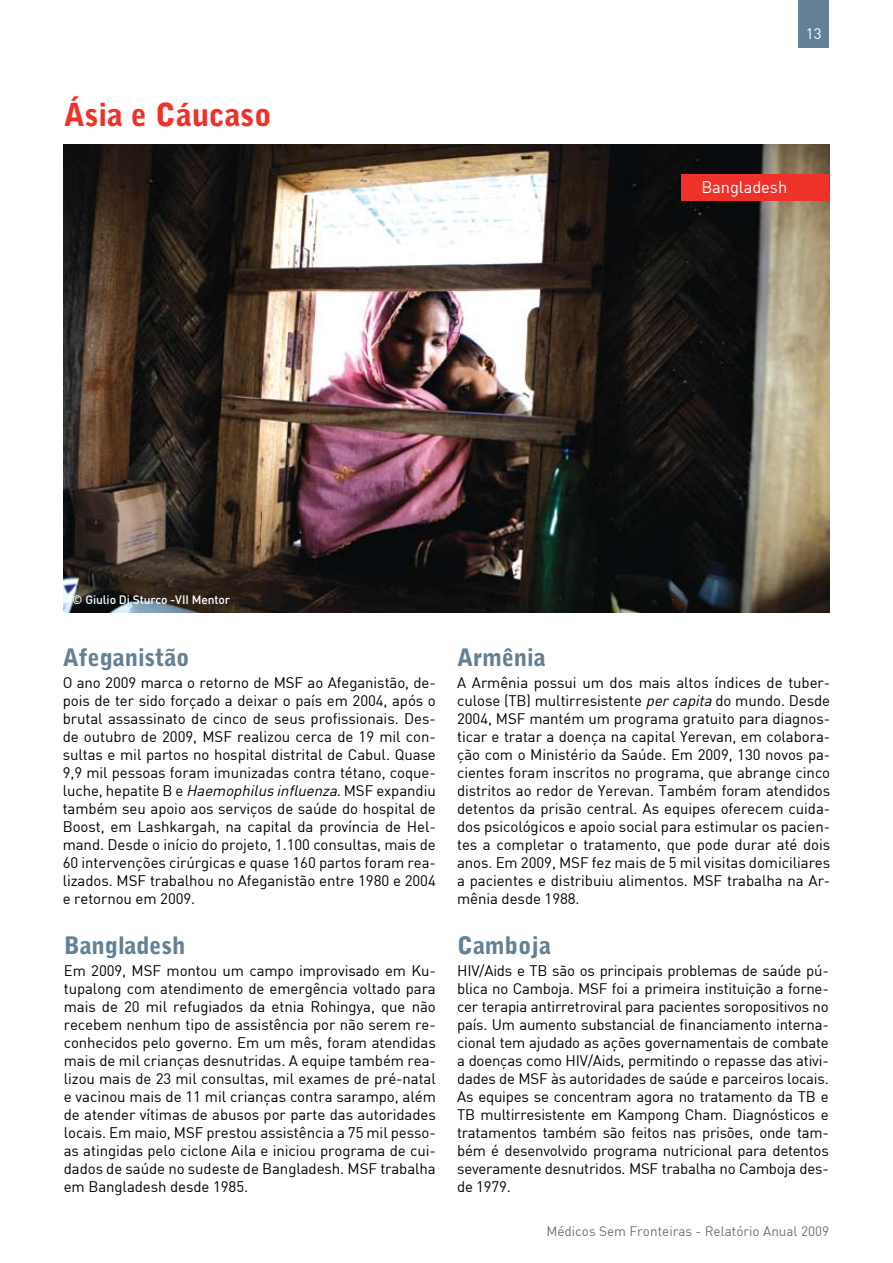
<style>
.page{position:relative;width:893px;height:1263px;background:#fff}
.page>*{position:absolute;margin:0;border:0;box-sizing:border-box;transform-origin:0 0}
.t1{font:900 31.5px "Bell Gothic Std";letter-spacing:-.005em;color:#ee3229}
.t2{font:900 24px "Bell Gothic Std";letter-spacing:-.005em;color:#648096}
.t3{font:16.5px "DIN Regular";letter-spacing:-.005em;color:#fff}
.t4{font:15px/18px "DIN Regular";letter-spacing:-.005em;color:#000;text-align:justify}
.t5{font:15px "DIN Regular";color:#fff}
.t6{font:13.5px "DIN Regular";color:#69737a}
.t7{font:12px "DI Nmedium";letter-spacing:-.005em;color:#fff}
.s1{font-style:italic}
</style>
<div class="page">
<img style="left:64px;top:144px;width:765px;height:468px">
<div style="left:682px;top:174px;width:147px;height:27px;background:#ee3229"></div>
<div style="left:799px;top:0;width:30px;height:48px;background:#648096"></div>
<h1 class="t1" style="left:64px;top:96px;width:209px">Ásia e Cáucaso</h1>
<p class="t5" style="left:806px;top:24px;width:17px">13</p>
<p class="t3" style="left:701px;top:177px;width:87px">Bangladesh</p>
<p class="t7" style="left:72px;top:591px;width:159px">© Giulio Di Sturco -VII Mentor</p>
<h2 class="t2" style="left:63px;top:643px;width:128px">Afeganistão</h2>
<p class="t4" style="left:63px;top:674px;width:375px">O ano 2009 marca o retorno de MSF ao Afeganistão, de&shy;pois de ter sido forçado a deixar o país em 2004, após o brutal assassinato de cinco de seus profissionais. Des&shy;de outubro de 2009, MSF realizou cerca de 19 mil con&shy;sultas e mil partos no hospital distrital de Cabul. Quase 9,9 mil pessoas foram imunizadas contra tétano, coque&shy;luche, hepatite B e <span class="s1">Haemophilus influenza</span>. MSF expandiu também seu apoio aos serviços de saúde do hospital de Boost, em Lashkargah, na capital da província de Hel&shy;mand. Desde o início do projeto, 1.100 consultas, mais de 60 intervenções cirúrgicas e quase 160 partos foram rea&shy;lizados. MSF trabalhou no Afeganistão entre 1980 e 2004 e retornou em 2009.</p>
<h2 class="t2" style="left:64px;top:931px;width:123px">Bangladesh</h2>
<p class="t4" style="left:64px;top:962px;width:374px">Em 2009, MSF montou um campo improvisado em Ku&shy;tupalong com atendimento de emergência voltado para mais de 20 mil refugiados da etnia Rohingya, que não recebem nenhum tipo de assistência por não serem re&shy;conhecidos pelo governo. Em um mês, foram atendidas mais de mil crianças desnutridas. A equipe também rea&shy;lizou mais de 23 mil consultas, mil exames de pré-natal e vacinou mais de 11 mil crianças contra sarampo, além de atender vítimas de abusos por parte das autoridades locais. Em maio, MSF prestou assistência a 75 mil pesso&shy;as atingidas pelo ciclone Aila e iniciou programa de cui&shy;dados de saúde no sudeste de Bangladesh. MSF trabalha em Bangladesh desde 1985.</p>
<h2 class="t2" style="left:457px;top:643px;width:90px">Armênia</h2>
<p class="t4" style="left:457px;top:674px;width:375px">A Armênia possui um dos mais altos índices de tuber&shy;culose (TB) multirresistente <span class="s1">percapita</span> do mundo. Desde 2004, MSF mantém um programa gratuito para diagnos&shy;ticar e tratar a doença na capital Yerevan, em colabora&shy;ção com o Ministério da Saúde. Em 2009, 130 novos pa&shy;cientes foram inscritos no programa, que abrange cinco distritos ao redor de Yerevan. Também foram atendidos detentos da prisão central. As equipes oferecem cuida&shy;dos psicológicos e apoio social para estimular os pacien&shy;tes a completar o tratamento, que pode durar até dois anos. Em 2009, MSF fez mais de 5 mil visitas domiciliares a pacientes e distribuiu alimentos. MSF trabalha na Ar&shy;mênia desde 1988.</p>
<h2 class="t2" style="left:457px;top:931px;width:95px">Camboja</h2>
<p class="t4" style="left:457px;top:962px;width:373px">HIV/Aids e TB são os principais problemas de saúde pú&shy;blica no Camboja. MSF foi a primeira instituição a forne&shy;cer terapia antirretroviral para pacientes soropositivos no país. Um aumento substancial de financiamento interna&shy;cional tem ajudado as ações governamentais de combate a doenças como HIV/Aids, permitindo o repasse das ativi&shy;dades de MSF às autoridades de saúde e parceiros locais.<br>As equipes se concentram agora no tratamento da TB e TB multirresistente em Kampong Cham. Diagnósticos e tratamentos também são feitos nas prisões, onde tam&shy;bém é desenvolvido programa nutricional para detentos severamente desnutridos. MSF trabalha no Camboja des&shy;de 1979.</p>
<p class="t6" style="left:546px;top:1222px;width:284px">Médicos Sem Fronteiras - Relatório Anual 2009</p>
</div>
